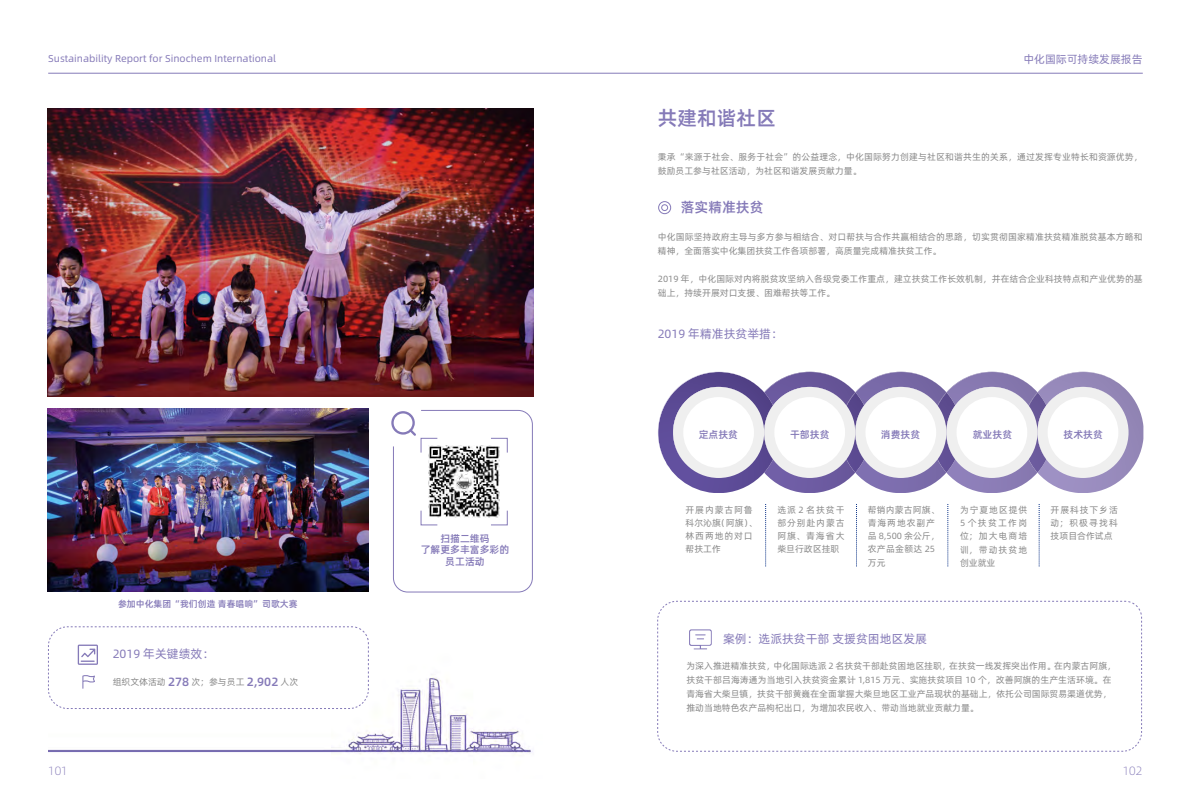
<style>
.page{position:relative;width:1191px;height:808px;background:#fff}
.page>*{position:absolute;margin:0;border:0;box-sizing:border-box;transform-origin:0 0}
.t1{font:20px "Alibaba Pu Hui Ti M";color:#857ab8}
.t2{font:14px "Alibaba Pu Hui Ti M";color:#857ab8}
.t3{font:12px "Alibaba Pu Hui Ti R";color:#857ab8}
.t4{font:300 12px "Alibaba Sans";color:#857ab8}
.t5{font:11px "Alibaba Pu Hui Ti R";color:#857ab8}
.t6{font:10px "Alibaba Sans";color:#857ab8}
.t7{font:10px/11.3px "Alibaba Pu Hui Ti M";color:#857ab8;text-align:center}
.t8{font:9px/13.2px "Alibaba Pu Hui Ti R";letter-spacing:.005em;color:#898989}
.t9{font:9px/13.2px "Alibaba Pu Hui Ti R";letter-spacing:.095em;color:#898989}
.t10{font:9px "Alibaba Pu Hui Ti M";color:#857ab8}
.s1{font-family:"Alibaba Pu Hui Ti M";font-size:12px;color:#857ab8}
</style>
<div class="page">
<svg style="left:391px;top:410px;width:142px;height:183px"></svg>
<img style="left:428px;top:446px;width:72px;height:71px">
<img style="left:48px;top:677px;width:485px;height:78px">
<img style="left:48px;top:109px;width:485px;height:288px">
<img style="left:48px;top:408px;width:320px;height:184px">
<div style="left:658px;top:201px;width:13px;height:13px;border:1px solid #857ab8;border-radius:50%"></div>
<div style="left:661px;top:204px;width:7px;height:7px;border:1px solid #857ab8;border-radius:50%"></div>
<hr style="left:48px;top:73px;width:1094px;height:1px;background:#857ab8">
<svg style="left:657px;top:601px;width:485px;height:151px"></svg>
<img style="left:667px;top:381px;width:94px;height:94px">
<svg style="left:764px;top:372px;width:362px;height:103px"></svg>
<svg style="left:658px;top:372px;width:93px;height:93px"></svg>
<div style="left:1037px;top:387px;width:91px;height:91px;background:#efefef;border-radius:50%"></div>
<div style="left:1047px;top:397px;width:71px;height:71px;background:#fff;border-radius:50%"></div>
<div style="left:946px;top:387px;width:91px;height:91px;background:#efefef;border-radius:50%"></div>
<div style="left:956px;top:397px;width:71px;height:71px;background:#fff;border-radius:50%"></div>
<div style="left:855px;top:387px;width:91px;height:91px;background:#efefef;border-radius:50%"></div>
<div style="left:865px;top:397px;width:71px;height:71px;background:#fff;border-radius:50%"></div>
<div style="left:764px;top:387px;width:91px;height:91px;background:#efefef;border-radius:50%"></div>
<div style="left:774px;top:397px;width:71px;height:71px;background:#fff;border-radius:50%"></div>
<div style="left:673px;top:387px;width:91px;height:91px;background:#efefef;border-radius:50%"></div>
<div style="left:683px;top:397px;width:71px;height:71px;background:#fff;border-radius:50%"></div>
<svg style="left:765px;top:504px;width:1px;height:62px"></svg>
<svg style="left:856px;top:504px;width:1px;height:62px"></svg>
<svg style="left:947px;top:504px;width:1px;height:62px"></svg>
<svg style="left:1039px;top:504px;width:1px;height:62px"></svg>
<svg style="left:48px;top:626px;width:321px;height:83px"></svg>
<p class="t6" style="left:48px;top:51px;width:229px">Sustainability Report for Sinochem International</p>
<p class="t5" style="left:1023px;top:51px;width:121px">中化国际可持续发展报告</p>
<h1 class="t1" style="left:658px;top:103px;width:120px">共建和谐社区</h1>
<p class="t8" style="left:658px;top:150px;width:486px;line-height:14px">秉承“来源于社会、服务于社会”的公益理念，中化国际努力创建与社区和谐共生的关系，通过发挥专业特长和资源优势，鼓励员工参与社区活动，为社区和谐发展贡献力量。</p>
<h2 class="t2" style="left:681px;top:196px;width:84px">落实精准扶贫</h2>
<p class="t8" style="left:658px;top:229px;width:486px;line-height:14px">中化国际坚持政府主导与多方参与相结合、对口帮扶与合作共赢相结合的思路，切实贯彻国家精准扶贫精准脱贫基本方略和精神，全面落实中化集团扶贫工作各项部署，高质量完成精准扶贫工作。</p>
<p class="t8" style="left:658px;top:271px;width:486px;line-height:14px">2019 年，中化国际对内将脱贫攻坚纳入各级党委工作重点，建立扶贫工作长效机制，并在结合企业科技特点和产业优势的基础上，持续开展对口支援、困难帮扶等工作。</p>
<h3 class="t3" style="left:657px;top:325px;width:127px">2019 年精准扶贫举措：</h3>
<p class="t10" style="left:118px;top:597px;width:181px">参加中化集团“我们创造 青春唱响”司歌大赛</p>
<h3 class="t3" style="left:113px;top:645px;width:103px">2019 年关键绩效：</h3>
<p class="t8" style="left:113px;top:675px;width:187px">组织文体活动 <span class="s1">278</span> 次；参与员工 <span class="s1">2,902</span> 人次</p>
<p class="t7" style="left:421px;top:532px;width:90px">扫描二维码<br>了解更多丰富多彩的员工活动</p>
<p class="t7" style="left:698px;top:428px;width:41px">定点扶贫</p>
<p class="t7" style="left:790px;top:428px;width:41px">干部扶贫</p>
<p class="t7" style="left:881px;top:428px;width:41px">消费扶贫</p>
<p class="t7" style="left:972px;top:428px;width:41px">就业扶贫</p>
<p class="t7" style="left:1063px;top:428px;width:41px">技术扶贫</p>
<p class="t9" style="left:685px;top:502px;width:73px">开展内蒙古阿鲁科尔沁旗（阿旗）、林西两地的对口帮扶工作</p>
<p class="t8" style="left:777px;top:503px;width:69px;text-align:justify">选派 2 名扶贫干部分别赴内蒙古阿旗、青海省大柴旦行政区挂职</p>
<p class="t8" style="left:868px;top:503px;width:73px">帮销内蒙古阿旗、青海两地农副产品 8,500 余公斤，农产品金额达 25万元</p>
<p class="t8" style="left:960px;top:503px;width:69px;text-align:justify">为宁夏地区提供5个扶贫工作岗位；加大电商培训，带动扶贫地创业就业</p>
<p class="t8" style="left:1050px;top:503px;width:69px;text-align:justify">开展科技下乡活动；积极寻找科技项目合作试点</p>
<h3 class="t3" style="left:723px;top:629px;width:205px">案例：选派扶贫干部支援贫困地区发展</h3>
<p class="t8" style="left:686px;top:658px;width:431px;line-height:14px">为深入推进精准扶贫，中化国际选派 2 名扶贫干部赴贫困地区挂职，在扶贫一线发挥突出作用。在内蒙古阿旗，扶贫干部吕海涛通为当地引入扶贫资金累计 1,815 万元、实施扶贫项目 10 个，改善阿旗的生产生活环境。在青海省大柴旦镇，扶贫干部黄巍在全面掌握大柴旦地区工业产品现状的基础上，依托公司国际贸易渠道优势，推动当地特色农产品枸杞出口，为增加农民收入、带动当地就业贡献力量。</p>
<h3 class="t4" style="left:48px;top:762px;width:21px">101</h3>
<h3 class="t4" style="left:1122px;top:762px;width:21px">102</h3>
</div>
